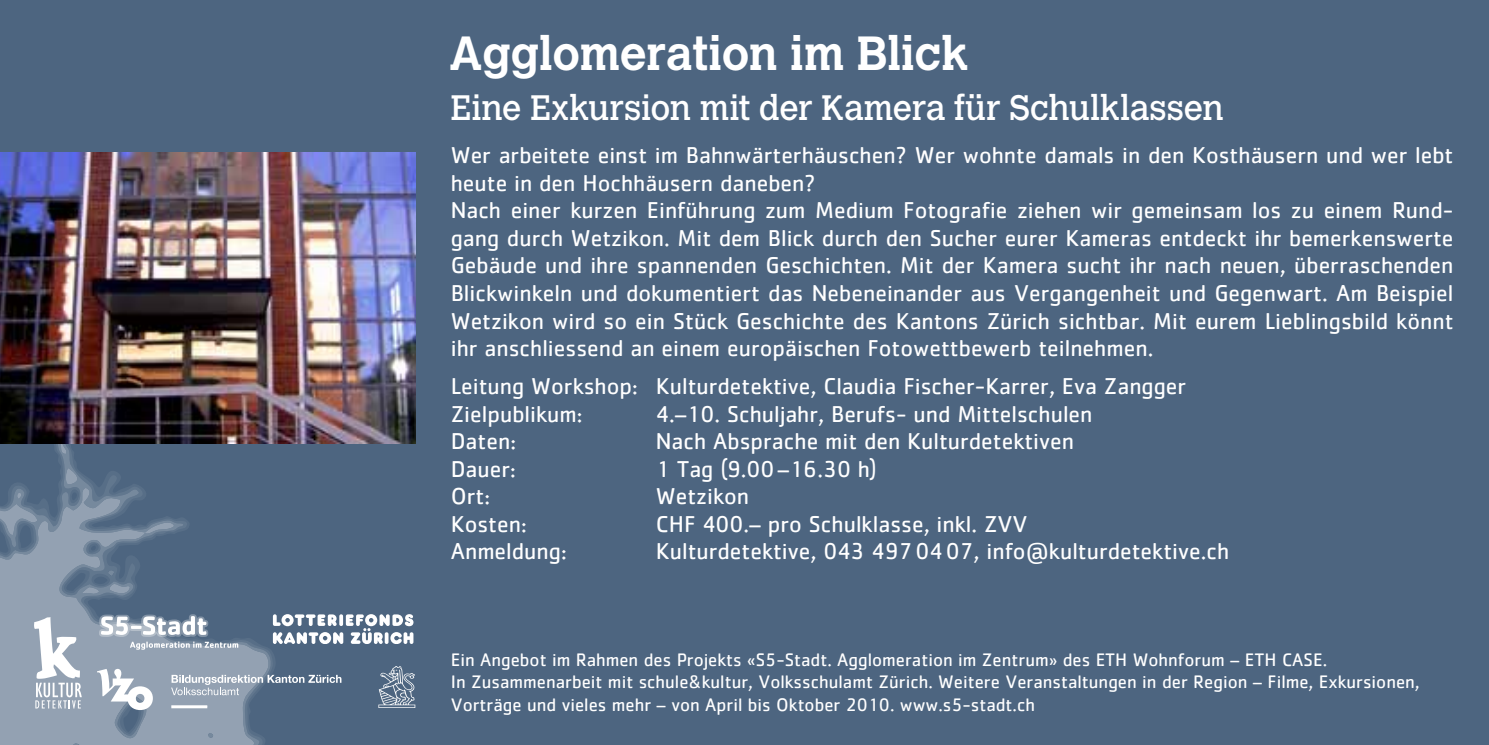
<style>
.page{position:relative;width:1489px;height:745px;background:#fff}
.page>*{position:absolute;margin:0;border:0;box-sizing:border-box;transform-origin:0 0}
.t1{font:700 47.5px "Calvert";letter-spacing:-.005em;color:#fff}
.t2{font:35px "Calvert";letter-spacing:-.01em;color:#fff}
.t3{font:23.75px/27.5px "Cachet";color:#fff}
.t4{font:18.75px/22.5px "Cachet";color:#fff}
</style>
<div class="page">
<div style="left:0;top:0;width:1488px;height:744px;background:#4d6580"></div>
<svg style="left:0;top:443px;width:271px;height:231px"></svg>
<svg style="left:0;top:467px;width:269px;height:277px"></svg>
<svg style="left:13px;top:443px;width:55px;height:10px"></svg>
<svg style="left:0;top:492px;width:37px;height:66px"></svg>
<svg style="left:65px;top:468px;width:15px;height:35px"></svg>
<svg style="left:63px;top:568px;width:67px;height:28px"></svg>
<img style="left:0;top:152px;width:415px;height:291px">
<svg style="left:378px;top:666px;width:37px;height:41px"></svg>
<hr style="left:171px;top:704px;width:36px;height:3px;background:#fff">
<svg style="left:171px;top:674px;width:170px;height:20px"></svg>
<svg style="left:273px;top:614px;width:140px;height:29px"></svg>
<svg style="left:99px;top:613px;width:139px;height:36px"></svg>
<svg style="left:34px;top:616px;width:48px;height:92px;background:#bdc6d0"></svg>
<svg style="left:97px;top:668px;width:56px;height:70px;background:#a4b0be"></svg>
<h1 class="t1" style="left:449px;top:23px;width:521px">Agglomeration im Blick</h1>
<h2 class="t2" style="left:450px;top:88px;width:774px">Eine Exkursion mit der Kamera für Schulklassen</h2>
<p class="t3" style="left:451px;top:141px;width:1004px">Wer arbeitete einst im Bahnwärterhäuschen? Wer wohnte damals in den Kosthäusern und wer lebt heute in den Hochhäusern daneben?<br>Nach einer kurzen Einführung zum Medium Fotografie ziehen wir gemeinsam los zu einem Rund&shy;gang durch Wetzikon. Mit dem Blick durch den Sucher eurer Kameras entdeckt ihr bemerkenswerte Gebäude und ihre spannenden Geschichten. Mit der Kamera sucht ihr nach neuen, überraschenden Blickwinkeln und dokumentiert das Nebeneinander aus Vergangenheit und Gegenwart. Am Beispiel Wetzikon wird so ein Stück Geschichte des Kantons Zürich sichtbar. Mit eurem Lieblingsbild könnt ihr anschliessend an einem europäischen Fotowettbewerb teilnehmen.</p>
<p class="t3" style="left:451px;top:372px;width:737px">Leitung Workshop: Kulturdetektive, Claudia Fischer-Karrer, Eva Zangger<br>Zielpublikum:</p>
<p class="t3" style="left:656px;top:399px;width:438px">4.–10. Schuljahr, Berufs- und Mittelschulen</p>
<p class="t3" style="left:451px;top:427px;width:67px">Daten:</p>
<p class="t3" style="left:656px;top:427px;width:420px">Nach Absprache mit den Kulturdetektiven</p>
<p class="t3" style="left:451px;top:454px;width:67px">Dauer:</p>
<p class="t3" style="left:656px;top:454px;width:222px">1 Tag (9.00–16.30 h)</p>
<p class="t3" style="left:451px;top:482px;width:41px">Ort:</p>
<p class="t3" style="left:656px;top:482px;width:95px">Wetzikon</p>
<p class="t3" style="left:451px;top:509px;width:77px">Kosten:</p>
<p class="t3" style="left:656px;top:509px;width:373px">CHF 400.– pro Schulklasse, inkl. ZVV</p>
<p class="t3" style="left:451px;top:537px;width:117px">Anmeldung:</p>
<p class="t3" style="left:656px;top:537px;width:575px">Kulturdetektive, 043 4970407, info@kulturdetektive.ch</p>
<p class="t4" style="left:451px;top:647px;width:970px">Ein Angebot im Rahmen des Projekts «S5-Stadt. Agglomeration im Zentrum» des ETH Wohnforum – ETH CASE.<br>In Zusammenarbeit mit schule&amp;kultur, Volksschulamt Zürich. Weitere Veranstaltungen in der Region – Filme, Exkursionen,<br>Vorträge und vieles mehr – von April bis Oktober 2010. www.s5-stadt.ch</p>
</div>
